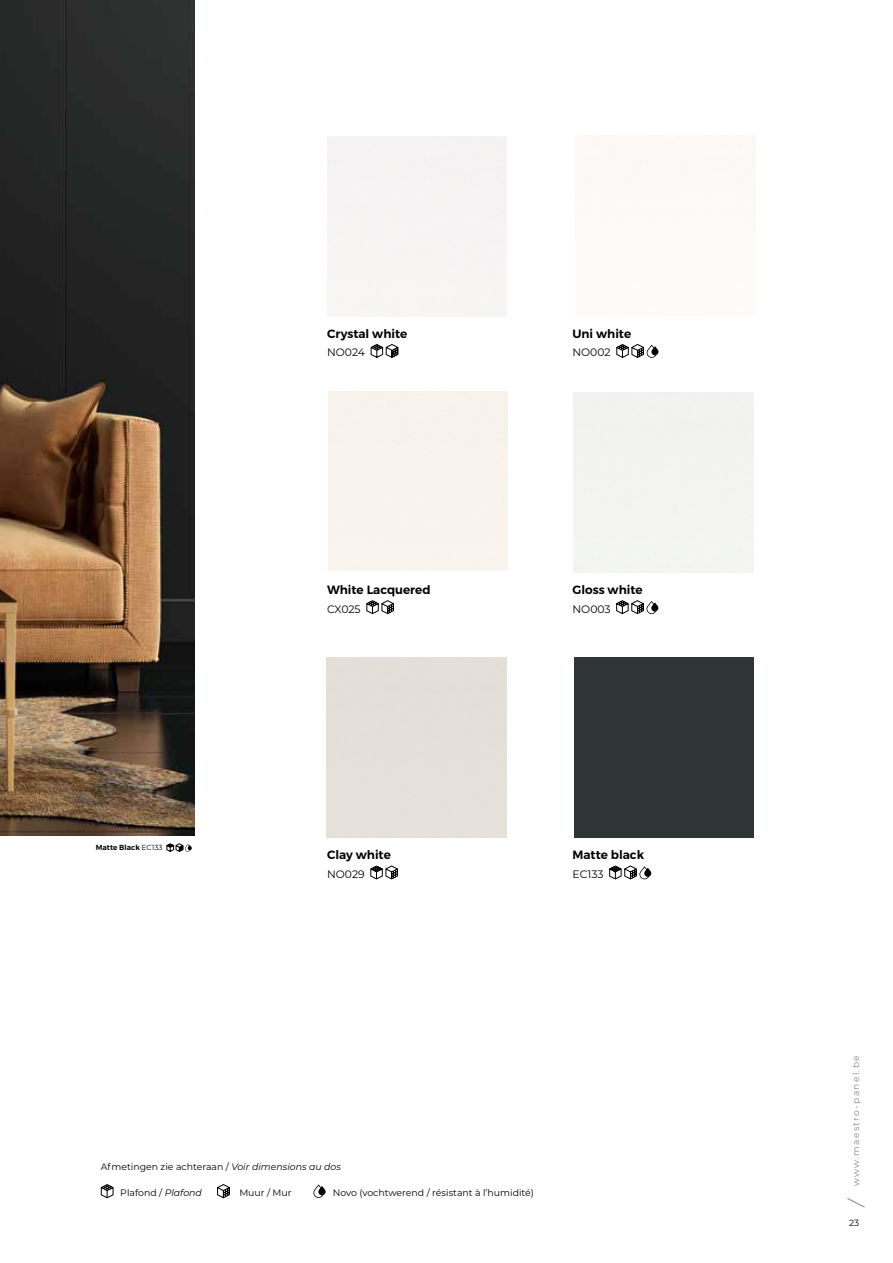
<style>
.page{position:relative;width:893px;height:1263px;background:#fff}
.page>*{position:absolute;margin:0;border:0;box-sizing:border-box;transform-origin:0 0}
.t1{font:600 12px "Montserrat";color:#000}
.t2{font:10.8px "Montserrat";color:#000}
.t3{font:9.3px "Montserrat";color:#000}
.t4{font:9px "Montserrat";letter-spacing:.15em;color:#878787}
.t5{font:9px "Montserrat";color:#000}
.t6{font:600 7.35px "Montserrat";color:#000}
.s1{font-weight:400}
.s2{font-style:italic}
</style>
<div class="page">
<svg style="left:847px;top:1198px;width:18px;height:9px"></svg>
<img style="left:0;top:0;width:194px;height:836px">
<div style="left:574px;top:658px;width:180px;height:179px;background:#2f3535"></div>
<svg style="left:366px;top:600px;width:28px;height:14px"></svg>
<svg style="left:370px;top:344px;width:29px;height:14px"></svg>
<svg style="left:370px;top:865px;width:28px;height:15px"></svg>
<svg style="left:616px;top:600px;width:42px;height:14px"></svg>
<svg style="left:616px;top:344px;width:42px;height:14px"></svg>
<svg style="left:609px;top:865px;width:42px;height:15px"></svg>
<svg style="left:313px;top:1184px;width:13px;height:14px"></svg>
<svg style="left:100px;top:1184px;width:14px;height:15px"></svg>
<svg style="left:217px;top:1184px;width:13px;height:15px"></svg>
<svg style="left:166px;top:843px;width:26px;height:9px"></svg>
<p class="t1" style="left:327px;top:326px;width:82px">Crystal white</p>
<p class="t1" style="left:572px;top:326px;width:60px">Uni white</p>
<p class="t2" style="left:327px;top:345px;width:39px">NO024</p>
<p class="t2" style="left:572px;top:345px;width:40px">NO002</p>
<p class="t1" style="left:327px;top:582px;width:105px">White Lacquered</p>
<p class="t1" style="left:572px;top:582px;width:72px">Gloss white</p>
<p class="t2" style="left:327px;top:601px;width:35px">CX025</p>
<p class="t2" style="left:572px;top:601px;width:40px">NO003</p>
<p class="t6" style="left:96px;top:843px;width:68px">Matte Black <span class="s1">EC133</span></p>
<p class="t1" style="left:327px;top:847px;width:65px">Clay white</p>
<p class="t1" style="left:572px;top:847px;width:73px">Matte black</p>
<p class="t2" style="left:327px;top:867px;width:39px">NO029</p>
<p class="t2" style="left:572px;top:867px;width:33px">EC133</p>
<p class="t3" style="left:101px;top:1161px;width:242px">Afmetingen zie achteraan / <span class="s2">Voir dimensions au dos</span></p>
<p class="t3" style="left:120px;top:1186px;width:83px">Plafond / <span class="s2">Plafond</span></p>
<p class="t3" style="left:239px;top:1186px;width:54px">Muur / Mur</p>
<p class="t3" style="left:333px;top:1186px;width:202px">Novo (vochtwerend / résistant à l’humidité)</p>
<p class="t4" style="left:850px;top:1186px;width:132px;rotate:-90deg">www.maestro-panel.be</p>
<p class="t5" style="left:849px;top:1216px;width:12px">23</p>
</div>
